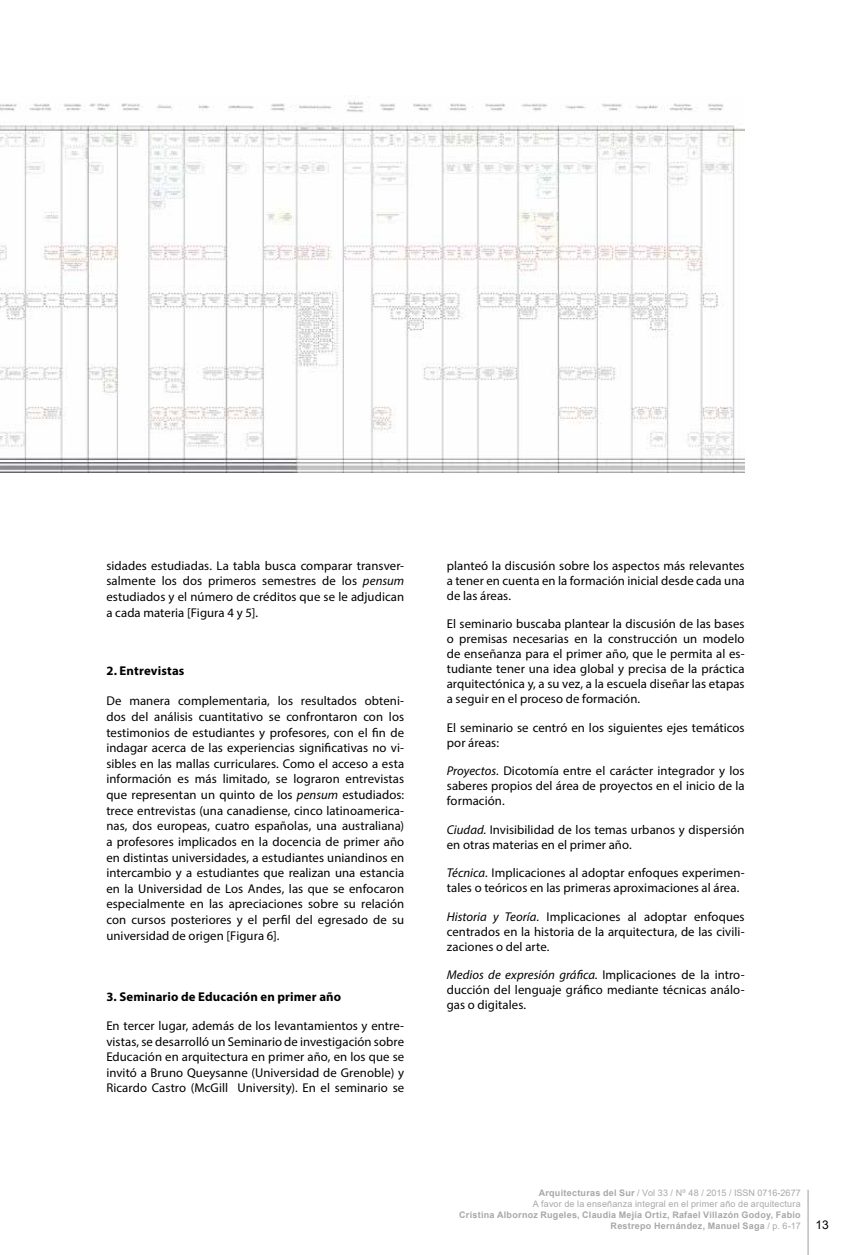
<style>
.page{position:relative;width:851px;height:1255px;background:#fff}
.page>*{position:absolute;margin:0;border:0;box-sizing:border-box;transform-origin:0 0}
.t1{font:12.75px/15.6px "Myriad Pro";letter-spacing:.005em;color:#000;text-align:justify}
.t2{font:700 12.75px "Myriad Pro";letter-spacing:.01em;color:#000}
.t3{font:12px "Arial";color:#000}
.t4{font:9px/10.8px "Arial";letter-spacing:.02em;color:#a8a8a7;text-align:right}
.t5{font:700 9px/10.8px "Arial";letter-spacing:.03em;color:#a8a8a7;text-align:right}
.s1{font-style:italic}
.s2{font-weight:700}
.s3{font-weight:400}
</style>
<div class="page">
<hr style="left:807px;top:1189px;width:1px;height:65px;background:#9d9d9c">
<img style="left:0;top:100px;width:744px;height:372px">
<p class="t1" style="left:106px;top:557px;width:299px">sidades estudiadas. La tabla busca comparar transver&shy;salmente los dos primeros semestres de los <span class="s1">pensum </span>estudiados y el número de créditos que se le adjudican a cada materia [Figura 4 y 5].</p>
<p class="t2" style="left:106px;top:662px;width:79px">2. Entrevistas</p>
<p class="t1" style="left:106px;top:693px;width:299px">De manera complementaria, los resultados obteni&shy;dos del análisis cuantitativo se confrontaron con los testimonios de estudiantes y profesores, con el fin de indagar acerca de las experiencias significativas no vi&shy;sibles en las mallas curriculares. Como el acceso a esta información es más limitado, se lograron entrevistas que representan un quinto de los <span class="s1">pensum</span> estudiados: trece entrevistas (una canadiense, cinco latinoamerica&shy;nas, dos europeas, cuatro españolas, una australiana) a profesores implicados en la docencia de primer año en distintas universidades, a estudiantes uniandinos en intercambio y a estudiantes que realizan una estancia en la Universidad de Los Andes, las que se enfocaron especialmente en las apreciaciones sobre su relación con cursos posteriores y el perfil del egresado de su universidad de origen [Figura 6].</p>
<p class="t2" style="left:106px;top:988px;width:236px">3. Seminario de Educación en primer año</p>
<p class="t1" style="left:106px;top:1017px;width:299px">En tercer lugar, además de los levantamientos y entre&shy;vistas, se desarrolló un Seminario de investigación sobre Educación en arquitectura en primer año, en los que se invitó a Bruno Queysanne (Universidad de Grenoble) y Ricardo Castro (McGill University). En el seminario se</p>
<p class="t1" style="left:446px;top:558px;width:299px;line-height:15px">planteó la discusión sobre los aspectos más relevantes a tener en cuenta en la formación inicial desde cada una de las áreas.</p>
<p class="t1" style="left:446px;top:616px;width:299px;line-height:15px">El seminario buscaba plantear la discusión de las bases o premisas necesarias en la construcción un modelo de enseñanza para el primer año, que le permita al es&shy;tudiante tener una idea global y precisa de la práctica arquitectónica y, a su vez, a la escuela diseñar las etapas a seguir en el proceso de formación.</p>
<p class="t1" style="left:446px;top:720px;width:299px;line-height:15px">El seminario se centró en los siguientes ejes temáticos por áreas:</p>
<p class="t1" style="left:446px;top:763px;width:299px;line-height:15px"><span class="s1">Proyectos.</span> Dicotomía entre el carácter integrador y los saberes propios del área de proyectos en el inicio de la formación.</p>
<p class="t1" style="left:446px;top:821px;width:299px;line-height:15px"><span class="s1">Ciudad.</span> Invisibilidad de los temas urbanos y dispersión en otras materias en el primer año.</p>
<p class="t1" style="left:446px;top:865px;width:299px;line-height:15px"><span class="s1">Técnica.</span> Implicaciones al adoptar enfoques experimen&shy;tales o teóricos en las primeras aproximaciones al área.</p>
<p class="t1" style="left:446px;top:908px;width:299px;line-height:15px"><span class="s1">Historia y Teoría.</span> Implicaciones al adoptar enfoques centrados en la historia de la arquitectura, de las civili&shy;zaciones o del arte.</p>
<p class="t1" style="left:446px;top:967px;width:299px;line-height:15px"><span class="s1">Medios de expresión gráfica.</span> Implicaciones de la intro&shy;ducción del lenguaje gráfico mediante técnicas análo&shy;gas o digitales.</p>
<p class="t4" style="left:532px;top:1187px;width:269px"><span class="s2">Arquitecturas del Sur</span> / Vol 33 / Nº 48 / 2015 / ISSN 0716-2677<br>A favor de la enseñanza integral en el primer año de arquitectura</p>
<p class="t5" style="left:459px;top:1209px;width:343px">Cristina Albornoz Rugeles, Claudia Mejía Ortiz, Rafael Villazón Godoy, Fabio<br>Restrepo Hernández, Manuel Saga <span class="s3">/ p. 6-17</span></p>
<p class="t3" style="left:815px;top:1216px;width:15px">13</p>
</div>
